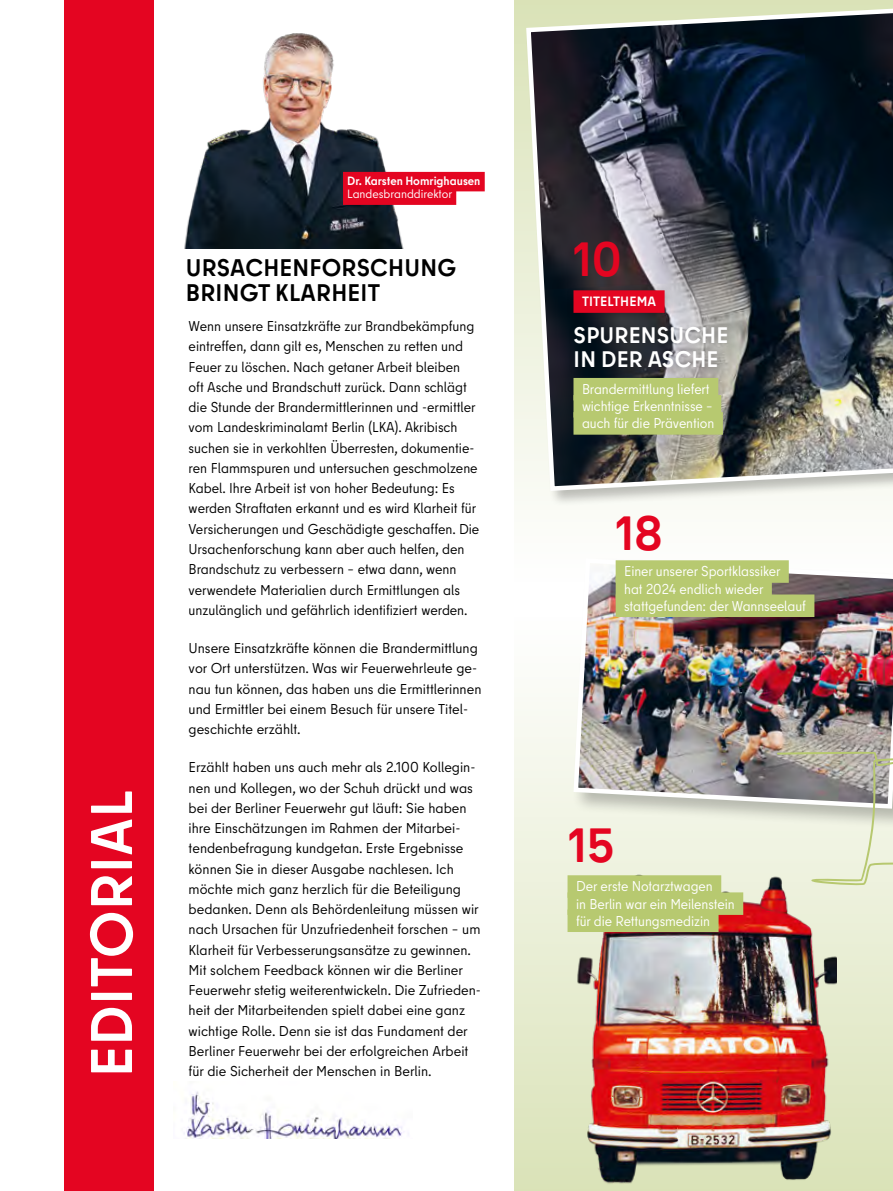
<style>
.page{position:relative;width:893px;height:1191px;background:#fff}
.page>*{position:absolute;margin:0;border:0;box-sizing:border-box;transform-origin:0 0}
.t1{font:700 58.5px "Berlin Type";letter-spacing:.01em;color:#fff}
.Seitenzahl_Foto{font:700 48px "Berlin Type";color:#e40521}
.HEADLINE_Editorial{font:700 24px/25.5px "Berlin Type";letter-spacing:.01em;color:#000}
.HEADLINE_Editorial-2{font:700 22.5px/24px "Berlin Type";letter-spacing:.01em;color:#fff}
.Fließtext_Edit{font:14.25px/20.2px "Berlin Type";color:#000}
.Inhalt_Zweitfarbe{font:14.25px "Berlin Type";letter-spacing:-.005em;color:#fff}
.DACHZEILE_9pt{font:700 13.5px "Berlin Type";letter-spacing:.01em;color:#fff}
.BU_hinterlegt{font:700 12px "Berlin Type";color:#fff}
.BU_hinterlegt-2{font:12px "Berlin Type";color:#fff}
</style>
<div class="page">
<div style="left:515px;top:0;width:378px;height:582px;background:linear-gradient(to bottom,#dae2b7,#fefefe)"></div>
<div style="left:515px;top:616px;width:378px;height:575px;background:linear-gradient(to bottom,#fefefe,#dae2b8)"></div>
<div style="left:525px;top:0;width:368px;height:506px;background:#000;opacity:.25"></div>
<svg style="left:524px;top:0;width:369px;height:493px"></svg>
<img style="left:153px;top:34px;width:281px;height:214px">
<div style="left:64px;top:0;width:89px;height:1191px;background:#e40521"></div>
<img style="left:184px;top:1091px;width:220px;height:47px">
<div style="left:343px;top:172px;width:142px;height:19px;background:#e40521"></div>
<div style="left:343px;top:185px;width:113px;height:20px;background:#e40521"></div>
<div style="left:571px;top:556px;width:322px;height:273px;background:#000;opacity:.25"></div>
<svg style="left:777px;top:669px;width:116px;height:274px;background:#e8ebd7"></svg>
<img style="left:559px;top:871px;width:277px;height:320px">
<div style="left:567px;top:875px;width:154px;height:22px;background:#b7c970"></div>
<div style="left:567px;top:892px;width:176px;height:23px;background:#b7c970"></div>
<div style="left:567px;top:909px;width:152px;height:23px;background:#b7c970"></div>
<img style="left:532px;top:0;width:360px;height:491px">
<img style="left:573px;top:552px;width:319px;height:256px">
<h1 class="t1" style="left:74px;top:1077px;width:288px;rotate:-90deg">EDITORIAL</h1>
<p class="BU_hinterlegt" style="left:347px;top:173px;width:135px">Dr. Karsten Homrighausen</p>
<p class="BU_hinterlegt-2" style="left:347px;top:186px;width:107px">Landesbranddirektor</p>
<h2 class="HEADLINE_Editorial" style="left:186px;top:255px;width:272px">URSACHENFORSCHUNG<br>BRINGT KLARHEIT</h2>
<p class="Fließtext_Edit" style="left:189px;top:316px;width:292px">Wenn unsere Einsatzkräfte zur Brandbekämpfung eintreffen, dann gilt es, Menschen zu retten und Feuer zu löschen. Nach getaner Arbeit bleiben<br>oft Asche und Brandschutt zurück. Dann schlägt die Stunde der Brandermittlerinnen und -ermittler vom Landeskriminalamt Berlin (LKA). Akribisch suchen sie in verkohlten Überresten, dokumentie&shy;ren Flammspuren und untersuchen geschmolzene Kabel. Ihre Arbeit ist von hoher Bedeutung: Es werden Straftaten erkannt und es wird Klarheit für Versicherungen und Geschädigte geschaffen. Die Ursachenforschung kann aber auch helfen, den Brandschutz zu verbessern – etwa dann, wenn verwendete Materialien durch Ermittlungen als unzulänglich und gefährlich identifiziert werden.</p>
<p class="Fließtext_Edit" style="left:189px;top:638px;width:294px">Unsere Einsatzkräfte können die Brandermittlung vor Ort unterstützen. Was wir Feuerwehrleute ge&shy;nau tun können, das haben uns die Ermittlerinnen und Ermittler bei einem Besuch für unsere Titel&shy;geschichte erzählt.</p>
<p class="Fließtext_Edit" style="left:189px;top:757px;width:294px">Erzählt haben uns auch mehr als 2.100 Kollegin&shy;nen und Kollegen, wo der Schuh drückt und was bei der Berliner Feuerwehr gut läuft: Sie haben ihre Einschätzungen im Rahmen der Mitarbei&shy;tendenbefragung kundgetan. Erste Ergebnisse können Sie in dieser Ausgabe nachlesen. Ich möchte mich ganz herzlich für die Beteiligung bedanken. Denn als Behördenleitung müssen wir nach Ursachen für Unzufriedenheit forschen – um Klarheit für Verbesserungsansätze zu gewinnen.<br>Mit solchem Feedback können wir die Berliner Feuerwehr stetig weiterentwickeln. Die Zufrieden&shy;heit der Mitarbeitenden spielt dabei eine ganz wichtige Rolle. Denn sie ist das Fundament der Berliner Feuerwehr bei der erfolgreichen Arbeit für die Sicherheit der Menschen in Berlin.</p>
<p class="Seitenzahl_Foto" style="left:573px;top:228px;width:50px">10</p>
<p class="DACHZEILE_9pt" style="left:582px;top:293px;width:76px">TITELTHEMA</p>
<h2 class="HEADLINE_Editorial-2" style="left:574px;top:323px;width:156px">SPURENSUCHE<br>IN DER ASCHE</h2>
<p class="Inhalt_Zweitfarbe" style="left:582px;top:380px;width:129px">Brandermittlung liefert</p>
<p class="Inhalt_Zweitfarbe" style="left:582px;top:397px;width:132px">wichtige Erkenntnisse –</p>
<p class="Inhalt_Zweitfarbe" style="left:582px;top:414px;width:134px">auch für die Prävention</p>
<p class="Seitenzahl_Foto" style="left:616px;top:502px;width:49px">18</p>
<p class="Inhalt_Zweitfarbe" style="left:624px;top:562px;width:158px">Einer unserer Sportklassiker</p>
<p class="Inhalt_Zweitfarbe" style="left:624px;top:579px;width:141px">hat 2024 endlich wieder</p>
<p class="Inhalt_Zweitfarbe" style="left:624px;top:597px;width:183px">stattgefunden: der Wannseelauf</p>
<p class="Seitenzahl_Foto" style="left:569px;top:814px;width:47px">15</p>
<p class="Inhalt_Zweitfarbe" style="left:576px;top:877px;width:138px">Der erste Notarztwagen</p>
<p class="Inhalt_Zweitfarbe" style="left:576px;top:894px;width:160px">in Berlin war ein Meilenstein</p>
<p class="Inhalt_Zweitfarbe" style="left:576px;top:911px;width:135px">für die Rettungsmedizin</p>
</div>
